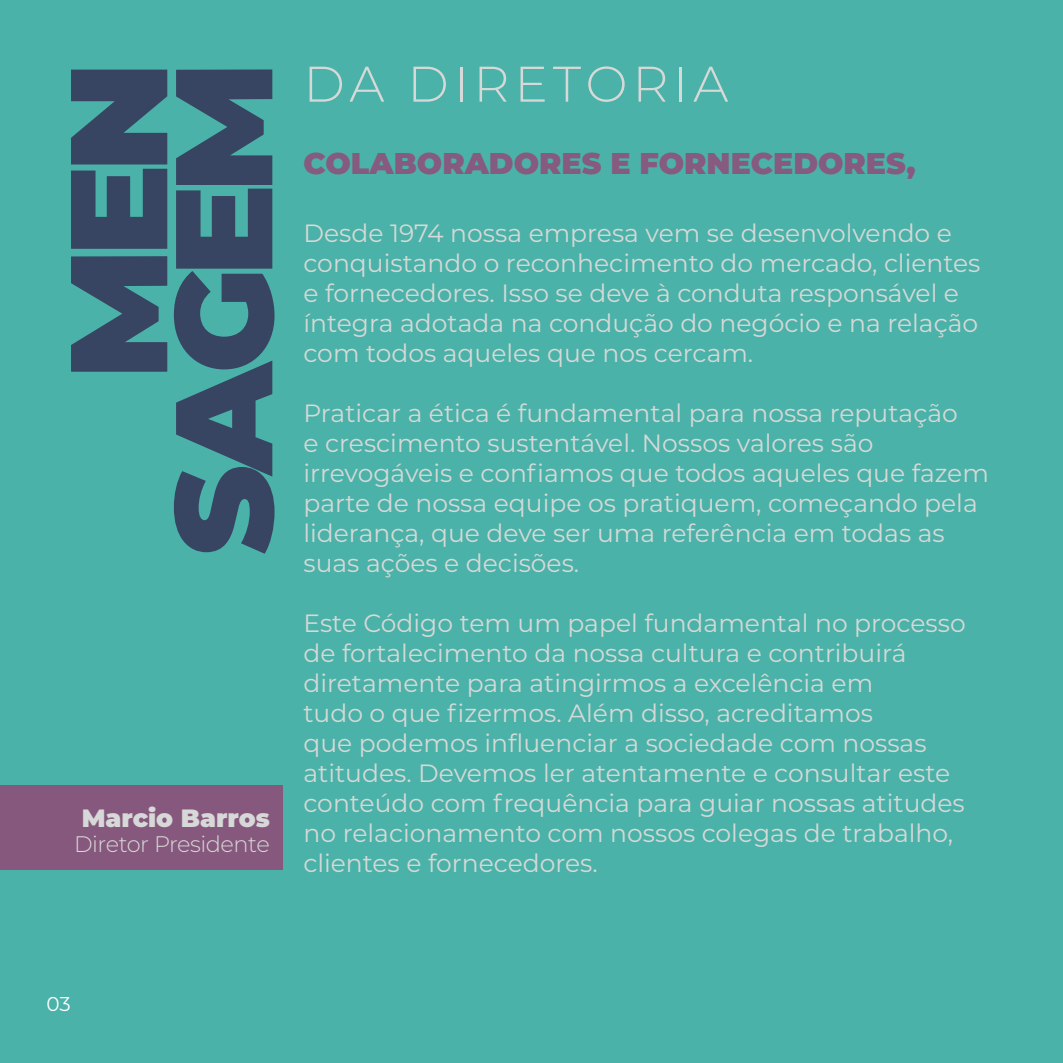
<style>
.page{position:relative;width:1063px;height:1063px;background:#4ab2a8}
.page>*{position:absolute;margin:0;border:0;box-sizing:border-box;transform-origin:0 0}
.t1{font:900 137.5px/105px "Montserrat";letter-spacing:-.065em;color:#374462;text-align:right}
.t2{font:300 50px "Montserrat";letter-spacing:.1em;color:#d6d9d7}
.t3{font:900 30px "Montserrat";color:#875a7f}
.t4{font:25px/30px "Montserrat";color:#d6d9d7}
.t5{font:900 25px "Montserrat";color:#d6d9d7}
.t6{font:300 22.5px "Montserrat";letter-spacing:-.02em;color:#d6d9d7}
.t7{font:20px "Montserrat";color:#fff}
</style>
<div class="page">
<div style="left:0;top:786px;width:283px;height:84px;background:#87587e"></div>
<h1 class="t1" style="left:57px;top:556px;width:495px;rotate:-90deg">MEN<br>SAGEM</h1>
<h2 class="t2" style="left:303px;top:50px;width:426px">DA DIRETORIA</h2>
<p class="t3" style="left:303px;top:141px;width:614px">COLABORADORES E FORNECEDORES,</p>
<p class="t4" style="left:303px;top:217px;width:678px">Desde 1974 nossa empresa vem se desenvolvendo e conquistando o reconhecimento do mercado, clientes e fornecedores. Isso se deve à conduta responsável e íntegra adotada na condução do negócio e na relação com todos aqueles que nos cercam.</p>
<p class="t4" style="left:303px;top:397px;width:687px">Praticar a ética é fundamental para nossa reputação<br>e crescimento sustentável. Nossos valores são irrevogáveis e confiamos que todos aqueles que fazem parte de nossa equipe os pratiquem, começando pela liderança, que deve ser uma referência em todas as suas ações e decisões.</p>
<p class="t4" style="left:303px;top:607px;width:664px">Este Código tem um papel fundamental no processo de fortalecimento da nossa cultura e contribuirá diretamente para atingirmos a excelência em<br>tudo o que fizermos. Além disso, acreditamos<br>que podemos influenciar a sociedade com nossas atitudes. Devemos ler atentamente e consultar este conteúdo com frequência para guiar nossas atitudes no relacionamento com nossos colegas de trabalho, clientes e fornecedores.</p>
<p class="t5" style="left:82px;top:800px;width:190px">Marcio Barros</p>
<p class="t6" style="left:74px;top:829px;width:197px">Diretor Presidente</p>
<p class="t7" style="left:47px;top:991px;width:26px">03</p>
</div>
